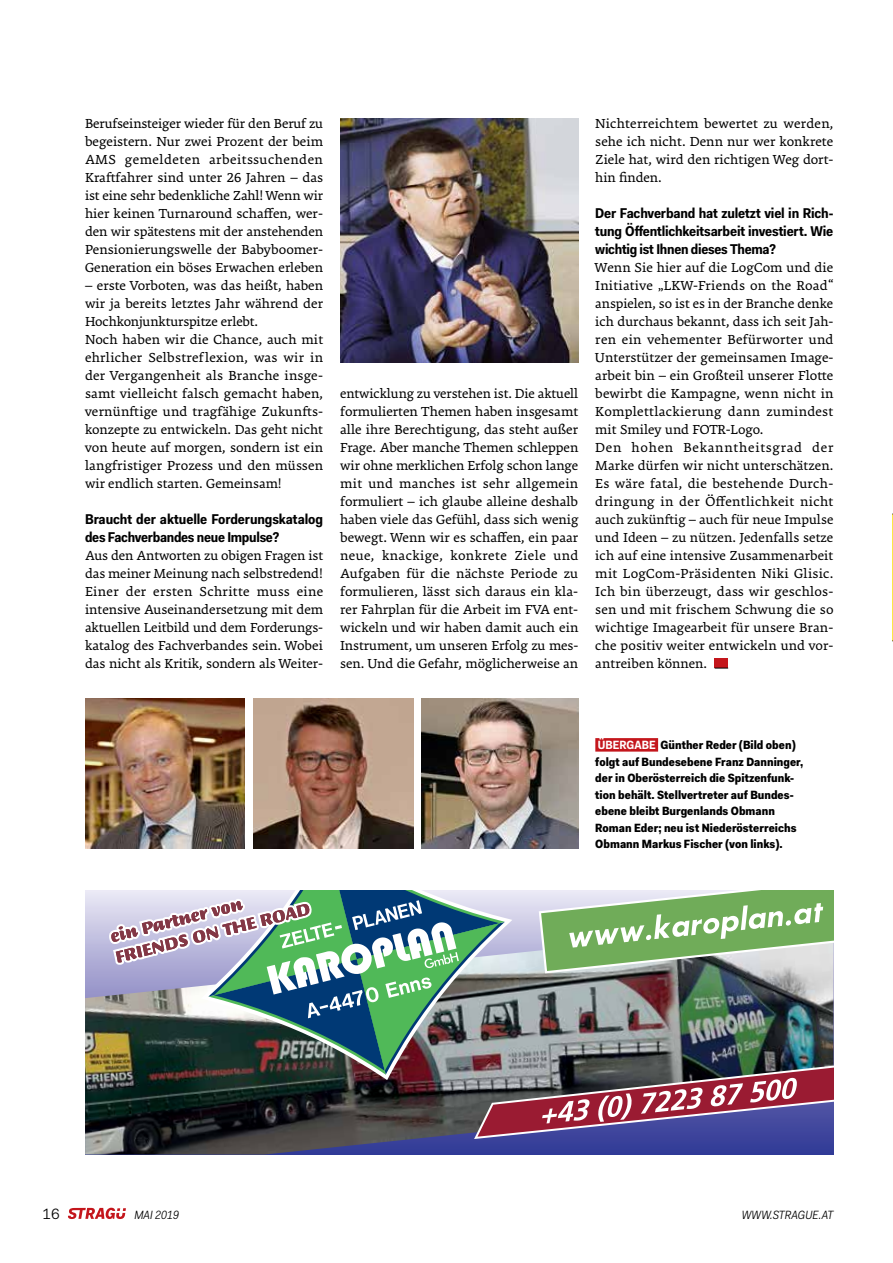
<style>
.page{position:relative;width:893px;height:1263px;background:#fff}
.page>*{position:absolute;margin:0;border:0;box-sizing:border-box;transform-origin:0 0}
.t1{font:15px "Fakt Pro Blond";color:#000}
.t2{font:14.25px/18px "Premiera";letter-spacing:.005em;color:#000;text-align:justify}
.t3{font:700 14.25px/18px "Fakt Sm Con Pro";letter-spacing:-.015em;color:#000}
.t4{font:900 12px/16.5px "Fakt Sm Con Pro";color:#000}
.t5{font:italic 12px "Fakt Sm Con Pro Blond";letter-spacing:.01em;color:#000}
.s1{font-weight:700;color:#fff}
</style>
<div class="page">
<svg style="left:68px;top:1208px;width:58px;height:11px"></svg>
<hr style="left:892px;top:515px;width:1px;height:126px;background:#fde844">
<div style="left:714px;top:658px;width:14px;height:10px;background:#c4161c"></div>
<svg style="left:715px;top:668px;width:13px;height:1px"></svg>
<img style="left:340px;top:119px;width:238px;height:243px">
<img style="left:85px;top:699px;width:160px;height:149px">
<img style="left:253px;top:699px;width:160px;height:149px">
<img style="left:422px;top:699px;width:156px;height:149px">
<div style="left:595px;top:738px;width:63px;height:14px;background:#c4161c"></div>
<img style="left:85px;top:920px;width:748px;height:234px">
<img style="left:108px;top:891px;width:725px;height:248px">
<p class="t2" style="left:85px;top:115px;width:240px">Berufseinsteiger wieder für den Beruf zu begeistern. Nur zwei Prozent der beim AMS gemeldeten arbeitssuchenden Kraftfahrer sind unter 26 Jahren – das ist eine sehr bedenkliche Zahl! Wenn wir hier keinen Turnaround schaffen, wer&shy;den wir spätestens mit der anstehenden Pensionierungswelle der Babyboomer-Generation ein böses Erwachen erleben</p>
<p class="t2" style="left:85px;top:277px;width:240px;text-align:left">– erste Vorboten, was das heißt, haben wir ja bereits letztes Jahr während der Hochkonjunkturspitze erlebt.<br>Noch haben wir die Chance, auch mit ehrlicher Selbstreflexion, was wir in der Vergangenheit als Branche insge&shy;samt vielleicht falsch gemacht haben, vernünftige und tragfähige Zukunfts&shy;konzepte zu entwickeln. Das geht nicht von heute auf morgen, sondern ist ein langfristiger Prozess und den müssen wir endlich starten. Gemeinsam!</p>
<p class="t3" style="left:85px;top:510px;width:240px">Braucht der aktuelle Forderungskatalog des Fachverbandes neue Impulse?</p>
<p class="t2" style="left:85px;top:547px;width:240px">Aus den Antworten zu obigen Fragen ist das meiner Meinung nach selbstredend!<br>Einer der ersten Schritte muss eine intensive Auseinandersetzung mit dem aktuellen Leitbild und dem Forderungs&shy;katalog des Fachverbandes sein. Wobei das nicht als Kritik, sondern als Weiter-</p>
<p class="t2" style="left:340px;top:385px;width:240px">entwicklung zu verstehen ist. Die aktuell formulierten Themen haben insgesamt alle ihre Berechtigung, das steht außer Frage. Aber manche Themen schleppen wir ohne merklichen Erfolg schon lange mit und manches ist sehr allgemein formuliert – ich glaube alleine deshalb haben viele das Gefühl, dass sich wenig bewegt. Wenn wir es schaffen, ein paar neue, knackige, konkrete Ziele und Aufgaben für die nächste Periode zu formulieren, lässt sich daraus ein kla&shy;rer Fahrplan für die Arbeit im FVA ent&shy;wickeln und wir haben damit auch ein Instrument, um unseren Erfolg zu mes&shy;sen. Und die Gefahr, möglicherweise an</p>
<p class="t2" style="left:595px;top:115px;width:240px">Nichterreichtem bewertet zu werden, sehe ich nicht. Denn nur wer konkrete Ziele hat, wird den richtigen Weg dort&shy;hin finden.</p>
<p class="t3" style="left:595px;top:204px;width:240px;text-align:justify">Der Fachverband hat zuletzt viel in Rich&shy;tung Öffentlichkeitsarbeit investiert. Wie wichtig ist Ihnen dieses Thema?</p>
<p class="t2" style="left:595px;top:259px;width:240px;text-align:left">Wenn Sie hier auf die LogCom und die Initiative „LKW-Friends on the Road“ anspielen, so ist es in der Branche denke ich durchaus bekannt, dass ich seit Jah&shy;ren ein vehementer Befürworter und Unterstützer der gemeinsamen Image&shy;arbeit bin – ein Großteil unserer Flotte bewirbt die Kampagne, wenn nicht in Komplettlackierung dann zumindest mit Smiley und FOTR-Logo.<br>Den hohen Bekanntheitsgrad der Marke dürfen wir nicht unterschätzen.<br>Es wäre fatal, die bestehende Durch&shy;dringung in der Öffentlichkeit nicht auch zukünftig – auch für neue Impulse und Ideen – zu nützen. Jedenfalls setze ich auf eine intensive Zusammenarbeit mit LogCom-Präsidenten Niki Glisic.<br>Ich bin überzeugt, dass wir geschlos&shy;sen und mit frischem Schwung die so wichtige Imagearbeit für unsere Bran&shy;che positiv weiter entwickeln und vor&shy;antreiben können.</p>
<p class="t4" style="left:595px;top:737px;width:209px"><span class="s1">ÜBERGABE</span> Günther Reder (Bild oben) folgt auf Bundesebene Franz Danninger, der in Oberösterreich die Spitzenfunk&shy;tion behält. Stellvertreter auf Bundes&shy;ebene bleibt Burgenlands Obmann Roman Eder; neu ist Niederösterreichs Obmann Markus Fischer (von links).</p>
<p class="t1" style="left:43px;top:1204px;width:19px">16</p>
<p class="t5" style="left:134px;top:1207px;width:46px">MAI 2019</p>
<p class="t5" style="left:742px;top:1207px;width:93px">WWW.STRAGUE.AT</p>
</div>
